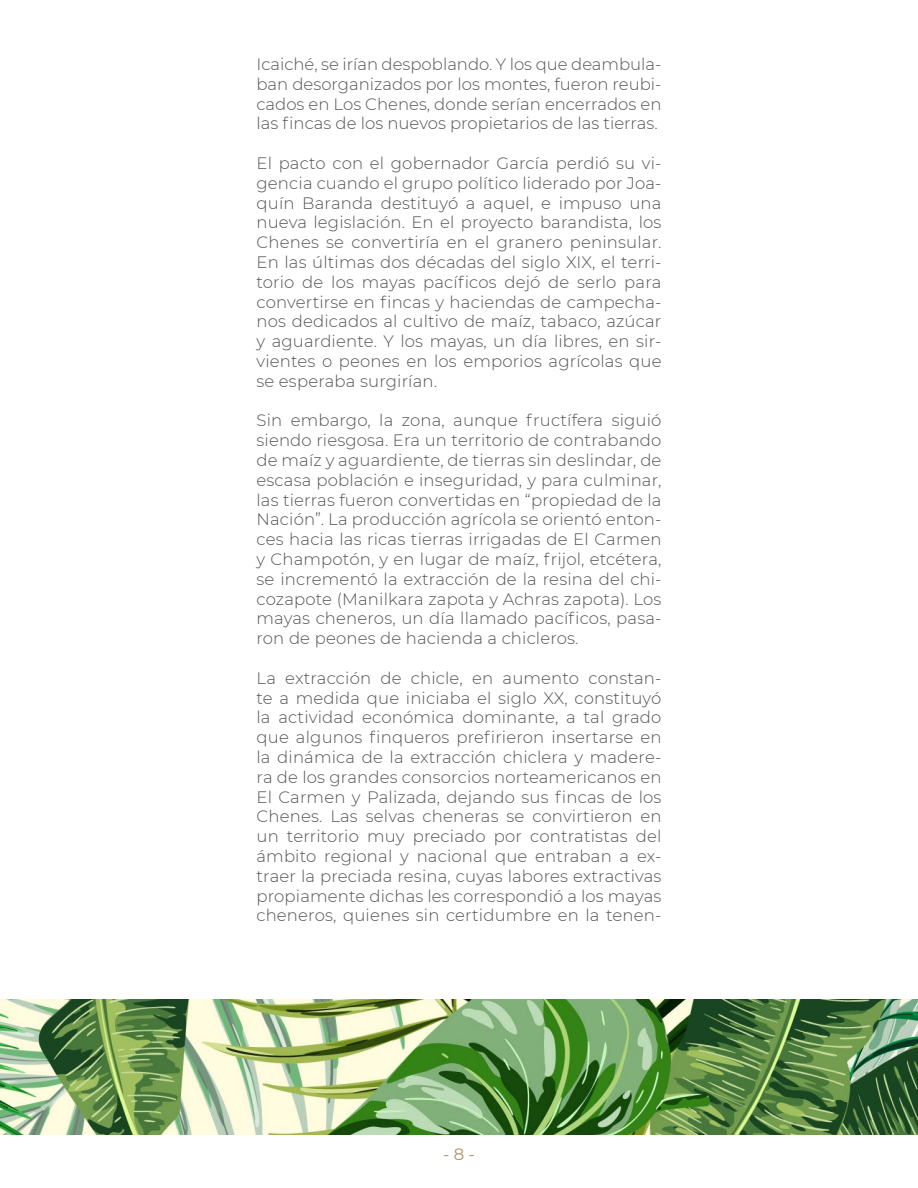
<style>
.page{position:relative;width:918px;height:1188px;background:#fff}
.page>*{position:absolute;margin:0;border:0;box-sizing:border-box;transform-origin:0 0}
.t1{font:16.5px/19.8px "Montserrat Light 2";letter-spacing:.01em;color:#555454;text-align:justify}
.t2{font:300 16.5px/19.8px "Montserrat";letter-spacing:.01em;color:#555454}
.t3{font:16.5px "Montserrat";color:#b0935e}
.s1{font-family:"Montserrat Light 2";font-weight:400}
</style>
<div class="page">
<img style="left:0;top:999px;width:918px;height:136px">
<p class="t1" style="left:256px;top:54px;width:407px">Icaiché, se irían despoblando. Y los que deambula&shy;ban desorganizados por los montes, fueron reubi&shy;cados en Los Chenes, donde serían encerrados en</p>
<p class="t2" style="left:256px;top:113px;width:403px">las fincas de los nuevos propietarios de las tierras.</p>
<p class="t1" style="left:256px;top:153px;width:407px">El pacto con el gobernador García perdió su vi&shy;gencia cuando el grupo político liderado por Joa&shy;quín Baranda destituyó a aquel, e impuso una nueva legislación. En el proyecto barandista, los Chenes se convertiría en el granero peninsular.<br>En las últimas dos décadas del siglo XIX, el terri-</p>
<p class="t2" style="left:256px;top:271px;width:407px">torio de los mayas pacíficos dejó de serlo para convertirse en fincas y haciendas de campecha<span class="s1">-</span></p>
<p class="t1" style="left:256px;top:311px;width:407px">nos dedicados al cultivo de maíz, tabaco, azúcar y aguardiente. Y los mayas, un día libres, en sir&shy;vientes o peones en los emporios agrícolas que se esperaba surgirían.</p>
<p class="t1" style="left:256px;top:410px;width:407px">Sin embargo, la zona, aunque fructífera siguió siendo riesgosa. Era un territorio de contrabando de maíz y aguardiente, de tierras sin deslindar, de escasa población e inseguridad, y para culminar, las tierras fueron convertidas en “propiedad de la Nación”. La producción agrícola se orientó enton&shy;ces hacia las ricas tierras irrigadas de El Carmen</p>
<p class="t2" style="left:256px;top:549px;width:407px">y Champotón, y en lugar de maíz, frijol, etcétera,</p>
<p class="t1" style="left:256px;top:568px;width:407px">se incrementó la extracción de la resina del chi&shy;cozapote (Manilkara zapota y Achras zapota). Los</p>
<p class="t2" style="left:256px;top:608px;width:407px">mayas cheneros, un día llamado pacíficos, pasa<span class="s1">-</span></p>
<p class="t1" style="left:256px;top:628px;width:324px">ron de peones de hacienda a chicleros.</p>
<p class="t1" style="left:256px;top:667px;width:407px">La extracción de chicle, en aumento constan&shy;te a medida que iniciaba el siglo XX, constituyó la actividad económica dominante, a tal grado</p>
<p class="t2" style="left:256px;top:727px;width:407px">que algunos finqueros prefirieron insertarse en</p>
<p class="t1" style="left:256px;top:747px;width:406px">la dinámica de la extracción chiclera y madere&shy;ra de los grandes consorcios norteamericanos en</p>
<p class="t2" style="left:256px;top:786px;width:407px">El Carmen y Palizada, dejando sus fincas de los</p>
<p class="t1" style="left:256px;top:806px;width:407px">Chenes. Las selvas cheneras se convirtieron en un territorio muy preciado por contratistas del ámbito regional y nacional que entraban a ex&shy;traer la preciada resina, cuyas labores extractivas propiamente dichas les correspondió a los mayas cheneros, quienes sin certidumbre en la tenen-</p>
<p class="t3" style="left:443px;top:1143px;width:33px">- 8 -</p>
</div>
